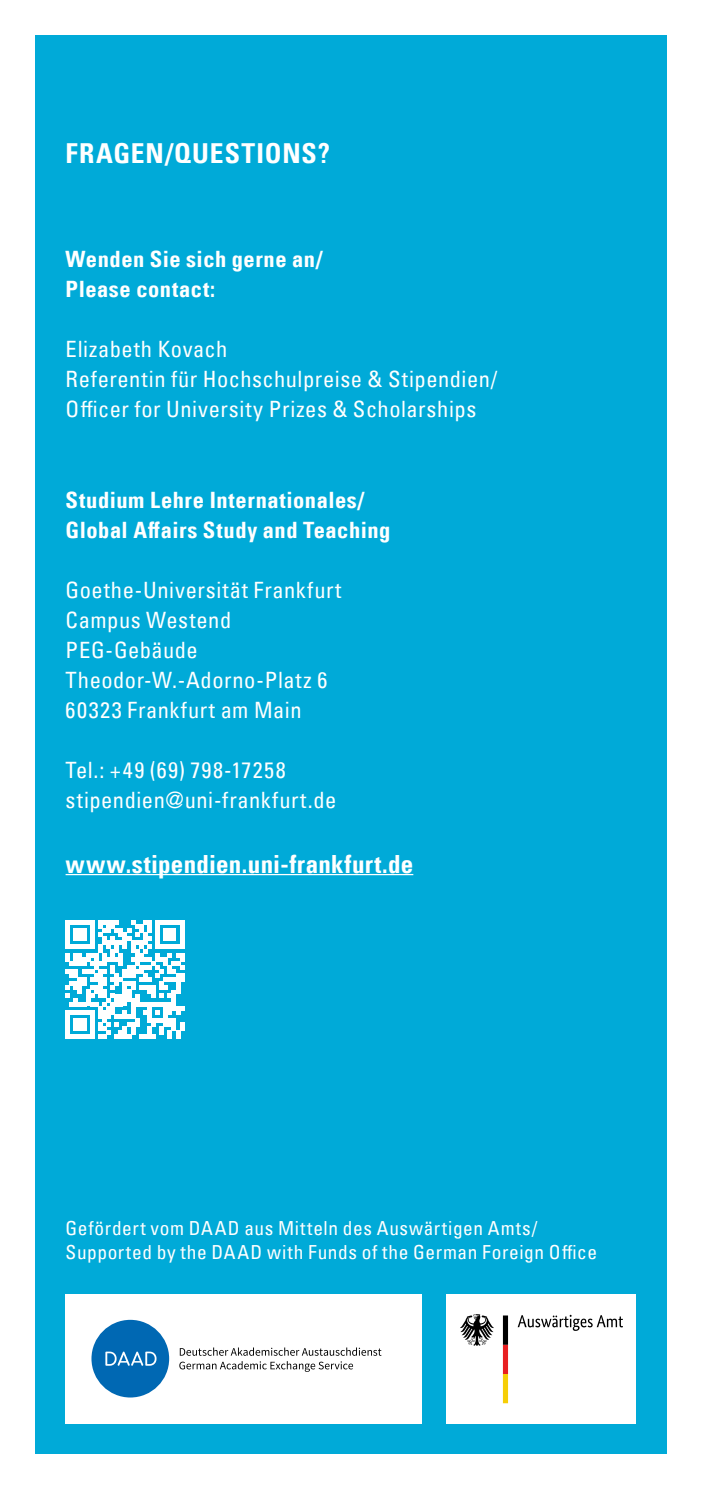
<style>
.page{position:relative;width:702px;height:1489px;background:#fff}
.page>*{position:absolute;margin:0;border:0;box-sizing:border-box;transform-origin:0 0}
.t1{font:27.5px "Univers Com 67 Bold Cond";letter-spacing:.03em;color:#fff}
.Fließtext{font:25px "Univers Com 67 Bold Cond";letter-spacing:.01em;color:#fff}
.t2{font:condensed 22.5px "Univers Com 57";letter-spacing:.025em;color:#fff}
.t3{font:22.5px/30px "Univers Com 67 Bold Cond";letter-spacing:.025em;color:#fff}
.t4{font:condensed 22.5px "Univers Com 57";letter-spacing:.055em;color:#fff}
.Text_klein{font:condensed 19.5px/23.2px "Univers Com 57";letter-spacing:.035em;color:#fff}
</style>
<div class="page">
<div style="left:35px;top:35px;width:631px;height:1418px;background:#00aad8"></div>
<hr style="left:66px;top:873px;width:347px;height:2px;background:#fff">
<svg style="left:66px;top:920px;width:118px;height:118px"></svg>
<div style="left:66px;top:1293px;width:355px;height:130px;background:#fff"></div>
<div style="left:91px;top:1319px;width:78px;height:78px;background:#0068b3;border-radius:50%"></div>
<svg style="left:105px;top:1351px;width:51px;height:14px"></svg>
<svg style="left:179px;top:1347px;width:202px;height:24px"></svg>
<div style="left:446px;top:1293px;width:190px;height:130px;background:#fff"></div>
<svg style="left:517px;top:1314px;width:106px;height:16px"></svg>
<svg style="left:460px;top:1314px;width:34px;height:31px"></svg>
<svg style="left:503px;top:1315px;width:5px;height:87px"></svg>
<p class="t1" style="left:66px;top:136px;width:266px">FRAGEN/QUESTIONS?</p>
<p class="t3" style="left:66px;top:244px;width:258px">Wenden Sie sich gerne an/<br>Please contact:</p>
<p class="t2" style="left:66px;top:335px;width:163px">Elizabeth Kovach</p>
<p class="t2" style="left:66px;top:365px;width:433px">Referentin für Hochschulpreise &amp; Stipendien/</p>
<p class="t2" style="left:66px;top:395px;width:412px">Officer for University Prizes &amp; Scholarships</p>
<p class="t3" style="left:66px;top:484px;width:300px">Studium Lehre Internationales/</p>
<p class="t3" style="left:66px;top:514px;width:326px">Global Affairs Study and Teaching</p>
<p class="t2" style="left:66px;top:575px;width:277px">Goethe-Universität Frankfurt</p>
<p class="t2" style="left:66px;top:605px;width:167px">Campus Westend</p>
<p class="t2" style="left:66px;top:635px;width:134px">PEG-Gebäude</p>
<p class="t2" style="left:66px;top:665px;width:263px">Theodor-W.-Adorno-Platz 6</p>
<p class="t2" style="left:66px;top:695px;width:237px">60323 Frankfurt am Main</p>
<p class="t4" style="left:66px;top:755px;width:221px">Tel.: +49 (69) 798-17258</p>
<p class="t2" style="left:66px;top:785px;width:272px">stipendien@uni-frankfurt.de</p>
<p class="Fließtext" style="left:66px;top:848px;width:349px">www.stipendien.uni-frankfurt.de</p>
<p class="Text_klein" style="left:66px;top:1216px;width:533px">Gefördert vom DAAD aus Mitteln des Auswärtigen Amts/<br>Supported by the DAAD with Funds of the German Foreign Office</p>
</div>
